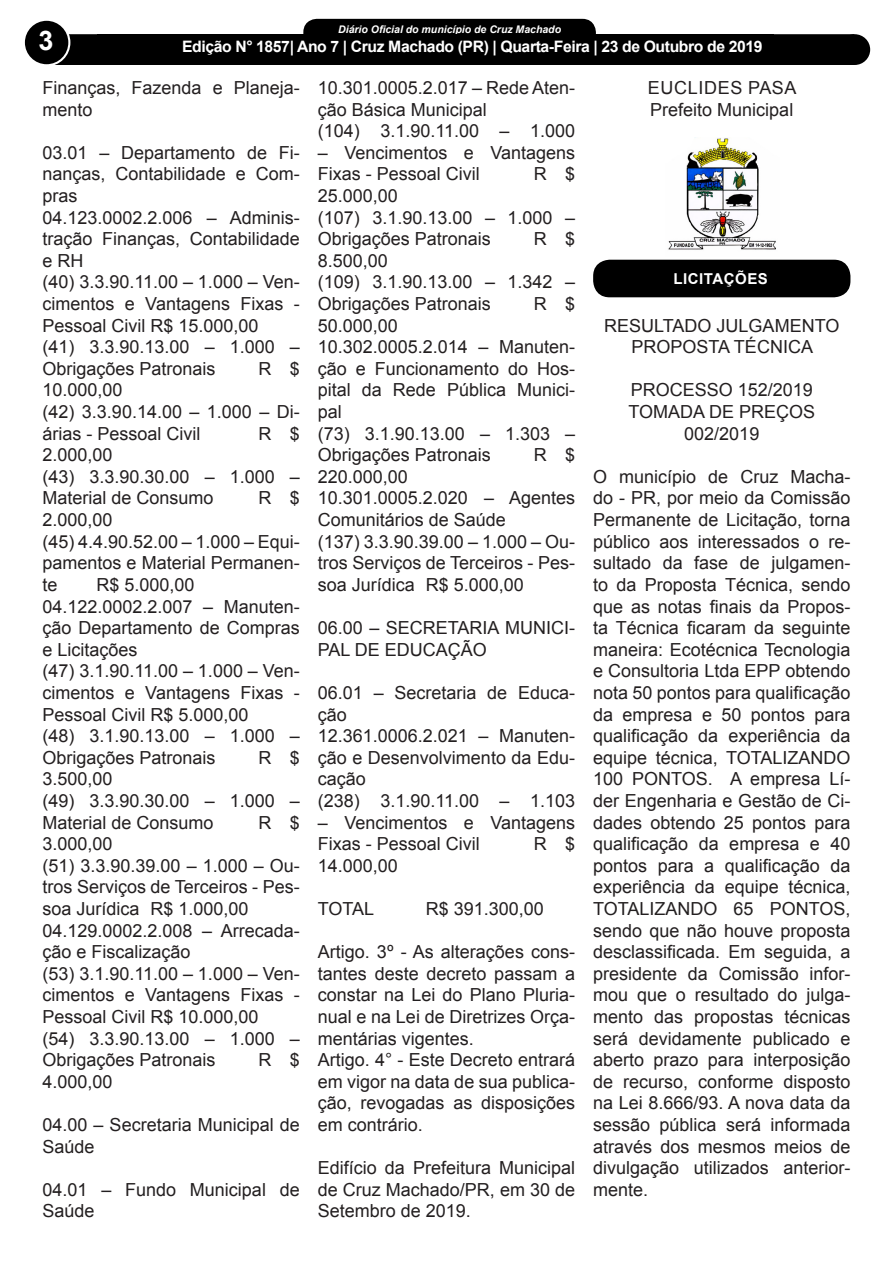
<style>
.page{position:relative;width:893px;height:1263px;background:#fff}
.page>*{position:absolute;margin:0;border:0;box-sizing:border-box;transform-origin:0 0}
.t1{font:700 27px "Arial";color:#fff}
.t2{font:18px/21.6px "Arial";color:#231f20}
.t3{font:18px "Arial";letter-spacing:.035em;color:#231f20}
.t4{font:700 15.75px "Arial";letter-spacing:-.025em;color:#fff}
.t5{font:700 15px "Arial";color:#fff}
.t6{font:700 15px "Arial";letter-spacing:.035em;color:#fff}
.t7{font:italic 700 10.5px "Arial";color:#fff}
</style>
<div class="page">
<div style="left:305px;top:20px;width:289px;height:28px;background:#000;border-radius:12px"></div>
<div style="left:303px;top:19px;width:293px;height:31px;border:3px solid #000;border-radius:12px"></div>
<div style="left:39px;top:34px;width:815px;height:31px;background:#000"></div>
<div style="left:24px;top:20px;width:45px;height:45px;background:#000;border-radius:50%"></div>
<div style="left:23px;top:19px;width:47px;height:47px;border:2px solid #fff;border-radius:50%"></div>
<div style="left:840px;top:35px;width:29px;height:29px;background:#000;border-radius:50%"></div>
<div style="left:839px;top:34px;width:31px;height:31px;border:2px solid #000;border-radius:50%"></div>
<img style="left:668px;top:137px;width:108px;height:113px">
<div style="left:593px;top:260px;width:257px;height:37px;background:#000;border-radius:16px"></div>
<p class="t7" style="left:338px;top:22px;width:224px">Diário Oficial do município de Cruz Machado</p>
<p class="t5" style="left:205px;top:40px;width:491px">Edição 1145 - Cruz Machado (PR) - Terça-Feira - 3 de Janeiro de 2017</p>
<p class="t2" style="left:318px;top:77px;width:259px">10.301.0005.2.017 – Rede Aten&shy;ção Básica Municipal</p>
<p class="t2" style="left:318px;top:120px;width:259px">(104) 3.1.90.11.00 – 1.000</p>
<p class="t2" style="left:318px;top:142px;width:259px">– Vencimentos e Vantagens<br>Fixas - Pessoal Civil</p>
<p class="t1" style="left:38px;top:21px;width:17px">3</p>
<p class="t4" style="left:182px;top:35px;width:582px">Edição N° 1857| Ano 7 | Cruz Machado (PR) | Quarta-Feira | 23 de Outubro de 2019</p>
<p class="t2" style="left:43px;top:77px;width:259px">Finanças, Fazenda e Planeja&shy;mento</p>
<p class="t2" style="left:43px;top:142px;width:259px;text-align:justify">03.01 – Departamento de Fi&shy;nanças, Contabilidade e Com&shy;pras</p>
<p class="t2" style="left:43px;top:206px;width:259px;text-align:justify">04.123.0002.2.006 – Adminis&shy;tração Finanças, Contabilidade e RH</p>
<p class="t2" style="left:43px;top:271px;width:259px;text-align:justify">(40) 3.3.90.11.00 – 1.000 – Ven&shy;cimentos e Vantagens Fixas - Pessoal Civil R$ 15.000,00</p>
<p class="t2" style="left:43px;top:336px;width:259px">(41) 3.3.90.13.00 – 1.000 –<br>Obrigações Patronais</p>
<p class="t3" style="left:648px;top:75px;width:150px">EUCLIDES PASA</p>
<p class="t2" style="left:650px;top:98px;width:145px">Prefeito Municipal</p>
<p class="t2" style="left:534px;top:163px;width:43px">R $</p>
<p class="t2" style="left:318px;top:185px;width:82px">25.000,00</p>
<p class="t2" style="left:318px;top:206px;width:259px">(107) 3.1.90.13.00 – 1.000 –<br>Obrigações Patronais</p>
<p class="t2" style="left:534px;top:228px;width:43px">R $</p>
<p class="t2" style="left:318px;top:250px;width:72px">8.500,00</p>
<p class="t2" style="left:318px;top:271px;width:259px">(109) 3.1.90.13.00 – 1.342 –<br>Obrigações Patronais</p>
<p class="t6" style="left:673px;top:268px;width:96px">LICITAÇÕES</p>
<p class="t2" style="left:534px;top:293px;width:43px">R $</p>
<p class="t2" style="left:604px;top:314px;width:237px;text-align:center">RESULTADO JULGAMENTO<br>PROPOSTA TÉCNICA</p>
<p class="t2" style="left:631px;top:379px;width:184px">PROCESSO 152/2019</p>
<p class="t2" style="left:628px;top:401px;width:188px;text-align:center">TOMADA DE PREÇOS<br>002/2019</p>
<p class="t2" style="left:593px;top:466px;width:259px;text-align:justify">O município de Cruz Macha&shy;do - PR, por meio da Comissão Permanente de Licitação, torna público aos interessados o re&shy;sultado da fase de julgamen&shy;to da Proposta Técnica, sendo que as notas finais da Propos&shy;ta Técnica ficaram da seguinte maneira: Ecotécnica Tecnologia e Consultoria Ltda EPP obtendo nota 50 pontos para qualificação da empresa e 50 pontos para qualificação da experiência da equipe técnica, TOTALIZANDO 100 PONTOS. A empresa Lí&shy;der Engenharia e Gestão de Ci&shy;dades obtendo 25 pontos para qualificação da empresa e 40 pontos para a qualificação da experiência da equipe técnica, TOTALIZANDO 65 PONTOS, sendo que não houve proposta desclassificada. Em seguida, a presidente da Comissão infor&shy;mou que o resultado do julga&shy;mento das propostas técnicas será devidamente publicado e aberto prazo para interposição de recurso, conforme disposto na Lei 8.666/93. A nova data da sessão pública será informada através dos mesmos meios de divulgação utilizados anterior&shy;mente.</p>
<p class="t2" style="left:318px;top:314px;width:82px">50.000,00</p>
<p class="t2" style="left:318px;top:336px;width:259px;text-align:justify">10.302.0005.2.014 – Manuten&shy;ção e Funcionamento do Hos&shy;pital da Rede Pública Munici&shy;pal</p>
<p class="t2" style="left:318px;top:422px;width:259px">(73) 3.1.90.13.00 – 1.303 –<br>Obrigações Patronais</p>
<p class="t2" style="left:259px;top:358px;width:43px">R $</p>
<p class="t2" style="left:43px;top:379px;width:82px">10.000,00</p>
<p class="t2" style="left:43px;top:401px;width:259px">(42) 3.3.90.14.00 – 1.000 – Di&shy;árias - Pessoal Civil</p>
<p class="t2" style="left:259px;top:422px;width:43px">R $</p>
<p class="t2" style="left:534px;top:444px;width:43px">R $</p>
<p class="t2" style="left:43px;top:444px;width:72px">2.000,00</p>
<p class="t2" style="left:43px;top:466px;width:259px">(43) 3.3.90.30.00 – 1.000 –<br>Material de Consumo</p>
<p class="t2" style="left:318px;top:466px;width:92px">220.000,00</p>
<p class="t2" style="left:318px;top:487px;width:259px">10.301.0005.2.020 – Agentes<br>Comunitários de Saúde</p>
<p class="t2" style="left:318px;top:530px;width:259px;text-align:justify">(137) 3.3.90.39.00 – 1.000 – Ou&shy;tros Serviços de Terceiros - Pes&shy;soa Jurídica R$ 5.000,00</p>
<p class="t2" style="left:318px;top:617px;width:259px">06.00 – SECRETARIA MUNICI-<br>PAL DE EDUCAÇÃO</p>
<p class="t2" style="left:318px;top:682px;width:259px">06.01 – Secretaria de Educa&shy;ção</p>
<p class="t2" style="left:318px;top:725px;width:259px;text-align:justify">12.361.0006.2.021 – Manuten&shy;ção e Desenvolvimento da Edu&shy;cação</p>
<p class="t2" style="left:318px;top:790px;width:259px">(238) 3.1.90.11.00 – 1.103</p>
<p class="t2" style="left:318px;top:811px;width:259px">– Vencimentos e Vantagens<br>Fixas - Pessoal Civil</p>
<p class="t2" style="left:259px;top:487px;width:43px">R $</p>
<p class="t2" style="left:43px;top:509px;width:72px">2.000,00</p>
<p class="t2" style="left:43px;top:530px;width:259px;text-align:justify">(45) 4.4.90.52.00 – 1.000 – Equi&shy;pamentos e Material Permanen&shy;te</p>
<p class="t2" style="left:97px;top:574px;width:100px">R$ 5.000,00</p>
<p class="t2" style="left:43px;top:595px;width:259px;text-align:justify">04.122.0002.2.007 – Manuten&shy;ção Departamento de Compras e Licitações</p>
<p class="t2" style="left:43px;top:660px;width:259px;text-align:justify">(47) 3.1.90.11.00 – 1.000 – Ven&shy;cimentos e Vantagens Fixas - Pessoal Civil R$ 5.000,00</p>
<p class="t2" style="left:43px;top:725px;width:259px">(48) 3.1.90.13.00 – 1.000 –<br>Obrigações Patronais</p>
<p class="t2" style="left:259px;top:746px;width:43px">R $</p>
<p class="t2" style="left:43px;top:768px;width:72px">3.500,00</p>
<p class="t2" style="left:43px;top:790px;width:259px">(49) 3.3.90.30.00 – 1.000 –<br>Material de Consumo</p>
<p class="t2" style="left:259px;top:811px;width:43px">R $</p>
<p class="t2" style="left:534px;top:833px;width:43px">R $</p>
<p class="t2" style="left:43px;top:833px;width:72px">3.000,00</p>
<p class="t2" style="left:43px;top:854px;width:259px;text-align:justify">(51) 3.3.90.39.00 – 1.000 – Ou&shy;tros Serviços de Terceiros - Pes&shy;soa Jurídica R$ 1.000,00</p>
<p class="t2" style="left:43px;top:919px;width:259px">04.129.0002.2.008 – Arrecada&shy;ção e Fiscalização</p>
<p class="t2" style="left:43px;top:962px;width:259px;text-align:justify">(53) 3.1.90.11.00 – 1.000 – Ven&shy;cimentos e Vantagens Fixas - Pessoal Civil R$ 10.000,00</p>
<p class="t2" style="left:43px;top:1027px;width:259px">(54) 3.3.90.13.00 – 1.000 –<br>Obrigações Patronais</p>
<p class="t2" style="left:318px;top:854px;width:82px">14.000,00</p>
<p class="t2" style="left:318px;top:898px;width:58px">TOTAL</p>
<p class="t2" style="left:426px;top:898px;width:120px">R$ 391.300,00</p>
<p class="t2" style="left:318px;top:941px;width:259px;text-align:justify">Artigo. 3º - As alterações cons&shy;tantes deste decreto passam a constar na Lei do Plano Pluria&shy;nual e na Lei de Diretrizes Orça&shy;mentárias vigentes.</p>
<p class="t2" style="left:318px;top:1049px;width:259px;text-align:justify">Artigo. 4° - Este Decreto entrará em vigor na data de sua publica&shy;ção, revogadas as disposições em contrário.</p>
<p class="t2" style="left:318px;top:1157px;width:259px;text-align:justify">Edifício da Prefeitura Municipal de Cruz Machado/PR, em 30 de Setembro de 2019.</p>
<p class="t2" style="left:259px;top:1049px;width:43px">R $</p>
<p class="t2" style="left:43px;top:1070px;width:72px">4.000,00</p>
<p class="t2" style="left:43px;top:1114px;width:259px">04.00 – Secretaria Municipal de<br>Saúde</p>
<p class="t2" style="left:43px;top:1178px;width:259px">04.01 – Fundo Municipal de<br>Saúde</p>
</div>
